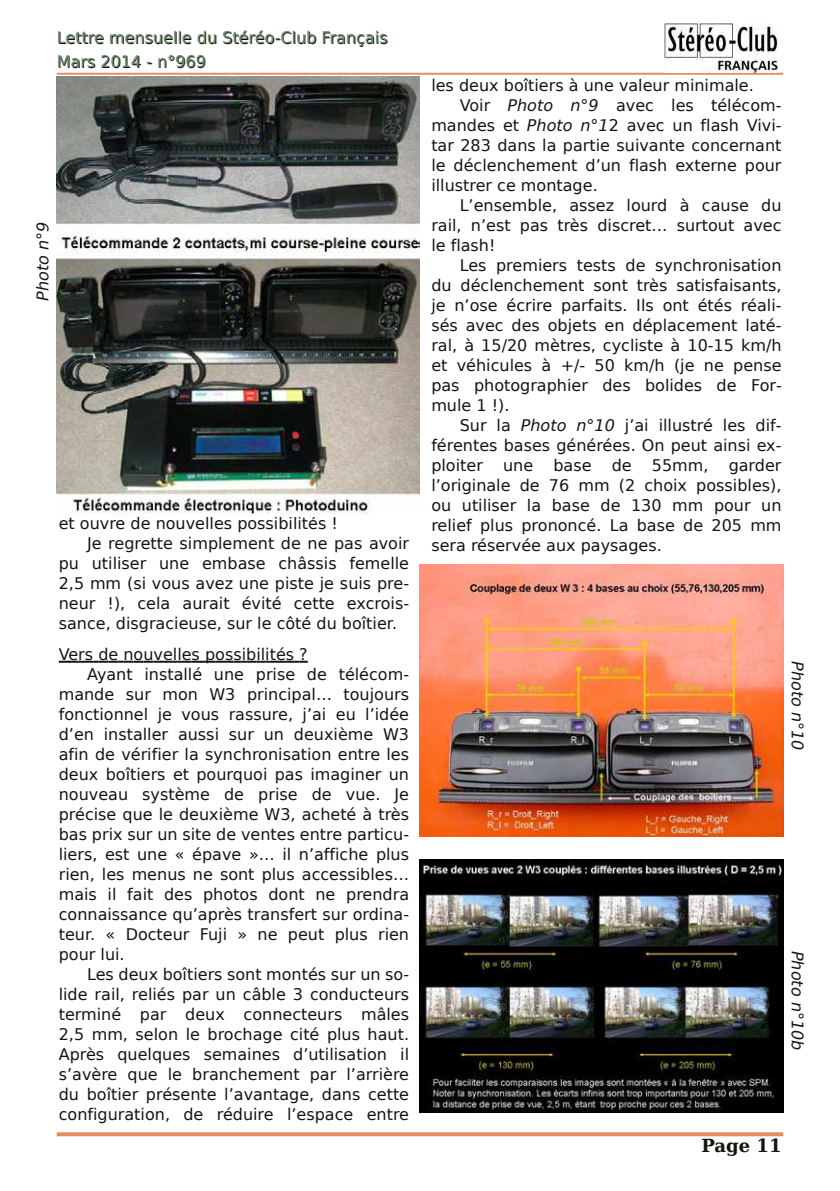
<style>
.page{position:relative;width:840px;height:1191px;background:#fff}
.page>*{position:absolute;margin:0;border:0;box-sizing:border-box;transform-origin:0 0}
.t1{font:700 18px "Bitstream Vera Serif";color:#161413}
.t2{font:16px/20px "Bitstream Vera Sans";color:#161413}
.t3{font:italic 16px "Bitstream Vera Sans";color:#161413}
.s1{color:#698b69}
.s2{font-style:italic}
</style>
<div class="page">
<hr style="left:57px;top:73px;width:725px;height:2px;background:#e68b5e">
<img style="left:664px;top:24px;width:112px;height:48px">
<svg style="left:57px;top:1132px;width:725px;height:4px;background:#e79369"></svg>
<svg style="left:59px;top:661px;width:248px;height:2px"></svg>
<img style="left:57px;top:77px;width:363px;height:437px">
<img style="left:420px;top:565px;width:362px;height:272px">
<img style="left:420px;top:859px;width:362px;height:253px">
<p class="t2" style="left:57px;top:27px;width:332px;line-height:24px">Lettre mensue<span class="s1">ll</span>e du Stéréo-C<span class="s1">l</span>ub França<span class="s1">i</span>s<br>Mars 2014 - n°969</p>
<p class="t3" style="left:36px;top:301px;width:81px;rotate:-90deg">Photo n°9</p>
<p class="t2" style="left:59px;top:514px;width:280px">et ouvre de nouvelles possibilités !</p>
<p class="t2" style="left:87px;top:534px;width:323px">Je regrette simplement de ne pas avoir</p>
<p class="t2" style="left:59px;top:554px;width:351px">pu utiliser une embase châssis femelle</p>
<p class="t2" style="left:59px;top:574px;width:352px">2,5 mm (si vous avez une piste je suis pre-</p>
<p class="t2" style="left:59px;top:594px;width:352px">neur !), cela aurait évité cette excrois-</p>
<p class="t2" style="left:59px;top:614px;width:339px">sance, disgracieuse, sur le côté du boîtier.</p>
<p class="t2" style="left:59px;top:645px;width:250px">Vers de nouvelles possibilités ?</p>
<p class="t2" style="left:87px;top:665px;width:323px">Ayant installé une prise de télécom-</p>
<p class="t2" style="left:59px;top:685px;width:351px">mande sur mon W3 principal… toujours</p>
<p class="t2" style="left:59px;top:705px;width:351px">fonctionnel je vous rassure, j’ai eu l’idée</p>
<p class="t2" style="left:59px;top:725px;width:351px">d’en installer aussi sur un deuxième W3</p>
<p class="t2" style="left:59px;top:745px;width:351px">afin de vérifier la synchronisation entre les</p>
<p class="t2" style="left:59px;top:765px;width:352px">deux boîtiers et pourquoi pas imaginer un</p>
<p class="t2" style="left:59px;top:785px;width:351px">nouveau système de prise de vue. Je</p>
<p class="t2" style="left:59px;top:805px;width:351px">précise que le deuxième W3, acheté à très</p>
<p class="t2" style="left:59px;top:825px;width:352px">bas prix sur un site de ventes entre particu-</p>
<p class="t2" style="left:59px;top:845px;width:351px">liers, est une « épave »… il n’affiche plus</p>
<p class="t2" style="left:59px;top:865px;width:351px">rien, les menus ne sont plus accessibles…</p>
<p class="t2" style="left:59px;top:885px;width:352px">mais il fait des photos dont ne prendra</p>
<p class="t2" style="left:59px;top:905px;width:352px">connaissance qu’après transfert sur ordina-</p>
<p class="t2" style="left:59px;top:925px;width:352px">teur. « Docteur Fuji » ne peut plus rien</p>
<p class="t2" style="left:59px;top:945px;width:67px">pour lui.</p>
<p class="t2" style="left:87px;top:965px;width:323px">Les deux boîtiers sont montés sur un so-</p>
<p class="t2" style="left:59px;top:985px;width:351px">lide rail, reliés par un câble 3 conducteurs</p>
<p class="t2" style="left:59px;top:1005px;width:351px">terminé par deux connecteurs mâles</p>
<p class="t2" style="left:59px;top:1025px;width:352px">2,5 mm, selon le brochage cité plus haut.</p>
<p class="t2" style="left:59px;top:1045px;width:352px">Après quelques semaines d’utilisation il</p>
<p class="t2" style="left:59px;top:1065px;width:351px">s’avère que le branchement par l’arrière</p>
<p class="t2" style="left:59px;top:1085px;width:351px">du boîtier présente l’avantage, dans cette</p>
<p class="t2" style="left:59px;top:1105px;width:351px">configuration, de réduire l’espace entre</p>
<p class="t2" style="left:431px;top:76px;width:324px">les deux boîtiers à une valeur minimale.</p>
<p class="t2" style="left:459px;top:96px;width:323px">Voir <span class="s2">Photo n°9</span> avec les télécom-</p>
<p class="t2" style="left:431px;top:116px;width:351px">mandes et <span class="s2">Photo n°1</span>2 avec un flash Vivi-</p>
<p class="t2" style="left:431px;top:136px;width:351px">tar 283 dans la partie suivante concernant</p>
<p class="t2" style="left:431px;top:156px;width:351px">le déclenchement d’un flash externe pour</p>
<p class="t2" style="left:431px;top:176px;width:168px">illustrer ce montage.</p>
<p class="t2" style="left:459px;top:196px;width:323px">L’ensemble, assez lourd à cause du</p>
<p class="t2" style="left:431px;top:216px;width:351px">rail, n’est pas très discret… surtout avec</p>
<p class="t2" style="left:431px;top:236px;width:66px">le flash!</p>
<p class="t2" style="left:459px;top:256px;width:323px">Les premiers tests de synchronisation</p>
<p class="t2" style="left:431px;top:276px;width:351px">du déclenchement sont très satisfaisants,</p>
<p class="t2" style="left:431px;top:296px;width:351px">je n’ose écrire parfaits. Ils ont étés réali-</p>
<p class="t2" style="left:431px;top:316px;width:351px">sés avec des objets en déplacement laté-</p>
<p class="t2" style="left:431px;top:336px;width:351px">ral, à 15/20 mètres, cycliste à 10-15 km/h</p>
<p class="t2" style="left:431px;top:356px;width:351px">et véhicules à +/- 50 km/h (je ne pense</p>
<p class="t2" style="left:431px;top:376px;width:352px">pas photographier des bolides de For-</p>
<p class="t2" style="left:431px;top:396px;width:80px">mule 1 !).</p>
<p class="t2" style="left:459px;top:416px;width:323px">Sur la <span class="s2">Photo n°10</span> j’ai illustré les dif-</p>
<p class="t2" style="left:431px;top:436px;width:351px">férentes bases générées. On peut ainsi ex-</p>
<p class="t2" style="left:431px;top:456px;width:53px">ploiter</p>
<p class="t2" style="left:503px;top:456px;width:32px">une</p>
<p class="t2" style="left:553px;top:456px;width:40px">base</p>
<p class="t2" style="left:611px;top:456px;width:21px">de</p>
<p class="t2" style="left:651px;top:456px;width:58px">55mm,</p>
<p class="t2" style="left:431px;top:456px;width:351px;text-align:justify;text-indent:297px">garder l’originale de 76 mm (2 choix possibles), ou utiliser la base de 130 mm pour un relief plus prononcé. La base de 205 mm sera réservée aux paysages.</p>
<p class="t3" style="left:804px;top:661px;width:91px;rotate:90deg">Photo n°10</p>
<p class="t3" style="left:804px;top:950px;width:101px;rotate:90deg">Photo n°10b</p>
<p class="t1" style="left:701px;top:1137px;width:82px">Page 11</p>
</div>
